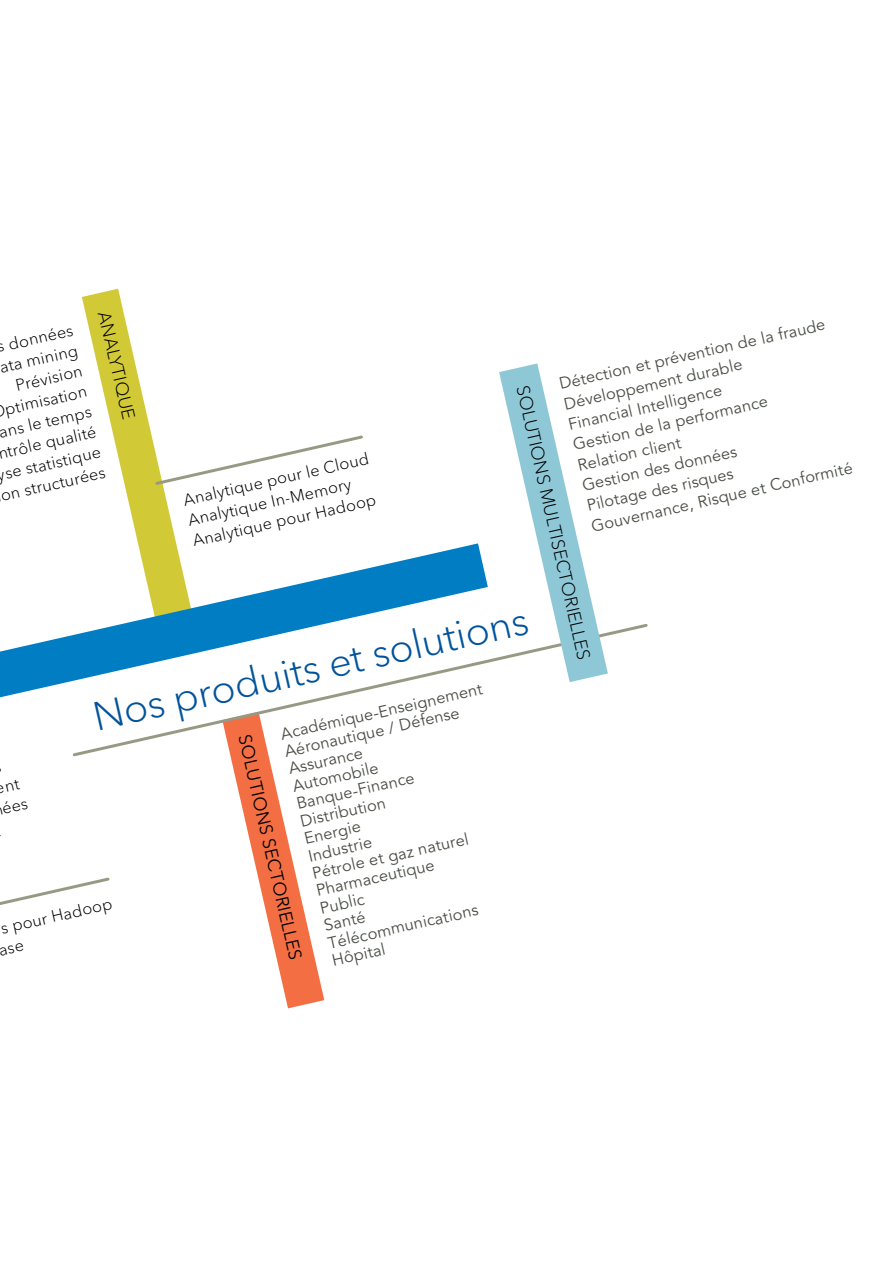
<style>
.page{position:relative;width:893px;height:1263px;background:#fff}
.page>*{position:absolute;margin:0;border:0;box-sizing:border-box;transform-origin:0 0}
.t1{font:300 40.2px "Avenir Next W1 G";color:#00539b}
.t2{font:300 17.85px "Avenir Next W1 G";color:#000}
.t3{font:17.85px "Avenir Next W1 G";color:#000}
.t4{font:16.35px/17.9px "Avenir LT Std";color:#4a4f45}
.t5{font:300 16.35px/20.9px "Avenir Next W1 G";color:#000}
</style>
<div class="page">
<svg style="left:82px;top:288px;width:37px;height:88px"></svg>
<svg style="left:241px;top:805px;width:84px;height:204px"></svg>
<svg style="left:499px;top:363px;width:109px;height:319px"></svg>
<svg style="left:0;top:512px;width:536px;height:293px"></svg>
<svg style="left:100px;top:293px;width:265px;height:330px"></svg>
<svg style="left:0;top:877px;width:110px;height:28px"></svg>
<p class="t2" style="left:115px;top:309px;width:112px;rotate:77deg">ANALYTIQUE</p>
<p class="t4" style="left:557px;top:375px;width:274px;line-height:20.9px;rotate:-13deg">Détection et prévention de la fraude<br>Développement durable<br>Financial Intelligence<br>Gestion de la performance<br>Relation client<br>Gestion des données<br>Pilotage des risques<br>Gouvernance, Risque et Conformité</p>
<p class="t5" style="left:-34px;top:344px;width:109px;text-align:right;rotate:-13deg">s données<br>ata m ining<br>Prévision<br>ptim isation ans le tem ps ntrôle qualité yse statistique on structurées</p>
<p class="t2" style="left:532px;top:383px;width:282px;rotate:77deg">SOLUTIONS MULTISECTORIELLES</p>
<p class="t5" style="left:181px;top:490px;width:191px;rotate:-13deg">Analytique pour le Cloud<br>Analytique In-Mem ory<br>Analytique pour H adoop</p>
<h1 class="t1" style="left:88px;top:695px;width:447px;rotate:-13deg">Nos produits et solutions</h1>
<p class="t4" style="left:278px;top:726px;width:209px;rotate:-13deg">Académique-Enseignement<br>Aéronautique / Défense<br>Assurance<br>Automobile<br>Banque-Finance<br>Distribution<br>Energie<br>Industrie<br>Pétrole et gaz naturel<br>Pharmaceutique<br>Public<br>Santé<br>Télécommunications<br>Hôpital</p>
<p class="t3" style="left:255px;top:732px;width:232px;rotate:77deg">SOLUTIONS SECTORIELLES</p>
<p class="t5" style="left:-7px;top:778px;width:29px;rotate:-13deg">ent ées</p>
<p class="t5" style="left:-8px;top:920px;width:122px;text-indent:7px;rotate:-13deg">s pour H adoop ase</p>
</div>
